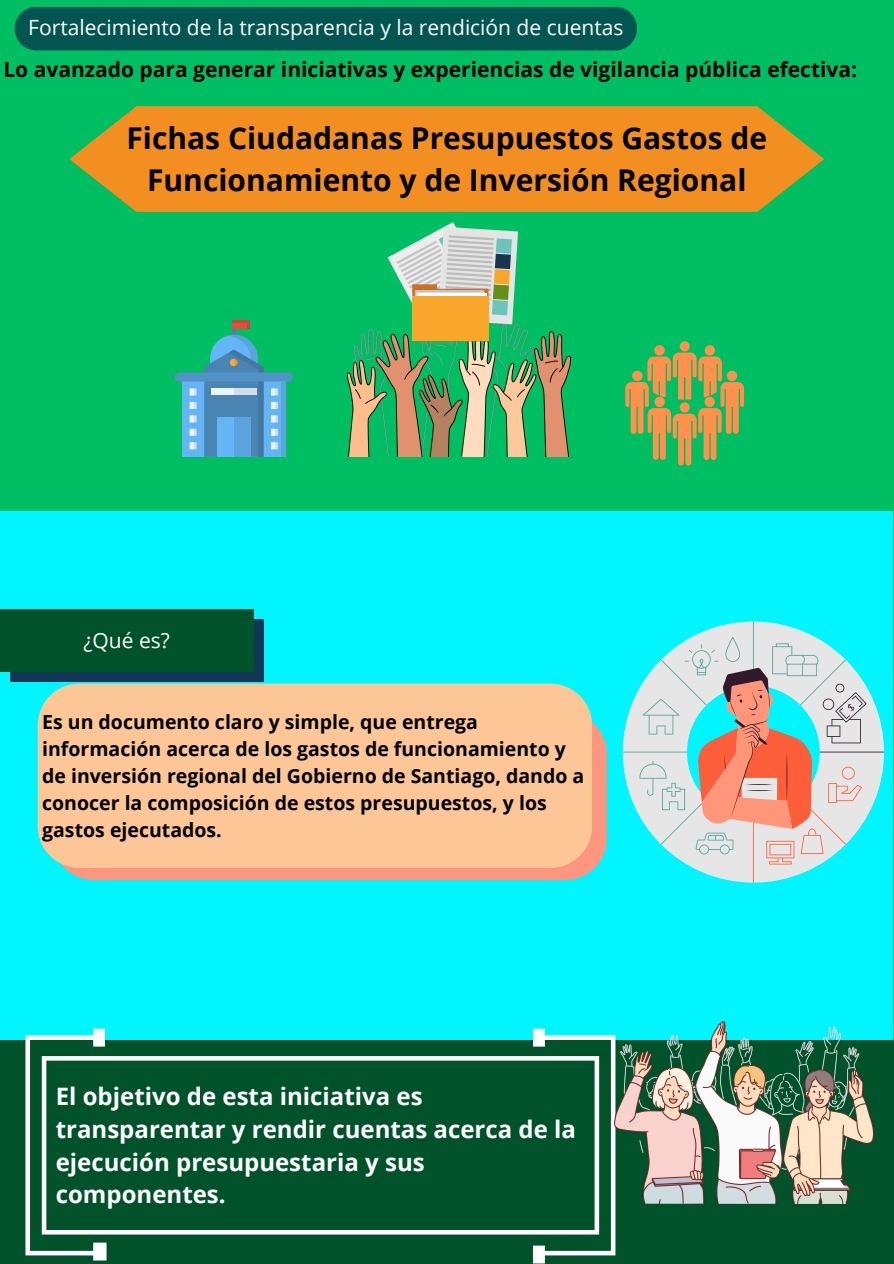
<style>
.page{position:relative;width:894px;height:1264px;background:#fff}
.page>*{position:absolute;margin:0;border:0;box-sizing:border-box;transform-origin:0 0}
.t1{font:700 30px/41.7px "Open Sans";color:#000;text-align:center}
.t2{font:700 24px/32.7px "Open Sans";color:#fff}
.t3{font:700 21px "Open Sans";color:#000}
.t4{font:21px "Open Sans";color:#fff}
.t5{font:700 19.5px/27px "Open Sans";color:#000}
</style>
<div class="page">
<div style="left:0;top:0;width:893px;height:1263px;background:#00bf63"></div>
<img style="left:348px;top:323px;width:222px;height:133px">
<svg style="left:387px;top:222px;width:131px;height:119px"></svg>
<div style="left:415px;top:290px;width:68px;height:48px;background:#c4c3c3"></div>
<div style="left:416px;top:291px;width:69px;height:48px;background:#dad9d9"></div>
<div style="left:418px;top:293px;width:69px;height:48px;background:#fff"></div>
<div style="left:412px;top:296px;width:76px;height:45px;background:#f9a72b"></div>
<svg style="left:69px;top:106px;width:755px;height:106px;background:#db9326"></svg>
<div style="left:0;top:511px;width:892px;height:529px;background:#00f5ff"></div>
<svg style="left:622px;top:621px;width:223px;height:233px;fill:#e6e6e6"></svg>
<svg style="left:697px;top:667px;width:186px;height:215px"></svg>
<div style="left:52px;top:712px;width:554px;height:168px;background:#fd967e;border-radius:42px"></div>
<div style="left:38px;top:683px;width:554px;height:184px;background:#fcc696;border-radius:42px"></div>
<div style="left:0;top:1040px;width:893px;height:223px;background:#00522a"></div>
<svg style="left:106px;top:1056px;width:427px;height:178px"></svg>
<svg style="left:533px;top:1028px;width:82px;height:235px"></svg>
<svg style="left:25px;top:1028px;width:81px;height:232px"></svg>
<img style="left:614px;top:1021px;width:259px;height:182px">
<svg style="left:232px;top:320px;width:4px;height:23px"></svg>
<div style="left:232px;top:320px;width:18px;height:9px;background:#cf4436"></div>
<div style="left:182px;top:376px;width:103px;height:81px;background:#64b5f6"></div>
<div style="left:175px;top:372px;width:118px;height:9px;background:#5193c7;border-radius:5px"></div>
<div style="left:280px;top:381px;width:5px;height:76px;background:#5aa3dd"></div>
<svg style="left:190px;top:335px;width:88px;height:122px"></svg>
<div style="left:232px;top:323px;width:15px;height:6px;background:#e64c3c"></div>
<svg style="left:679px;top:341px;width:10px;height:10px"></svg>
<svg style="left:625px;top:345px;width:118px;height:120px"></svg>
<div style="left:10px;top:619px;width:254px;height:63px;background:#113656"></div>
<div style="left:0;top:609px;width:253px;height:62px;background:#00522a"></div>
<div style="left:15px;top:7px;width:622px;height:43px;background:#035551"></div>
<p class="t4" style="left:28px;top:12px;width:596px">Fortalecimiento de la transparencia y la rendición de cuentas</p>
<p class="t3" style="left:3px;top:54px;width:855px">Lo avanzado para generar iniciativas y experiencias de vigilancia pública efectiva:</p>
<h3 class="t1" style="left:126px;top:116px;width:642px">Fichas Ciudadanas Presupuestos Gastos de<br>Funcionamiento y de Inversión Regional</h3>
<p class="t4" style="left:83px;top:625px;width:88px">¿Qué es?</p>
<h1 class="t5" style="left:42px;top:707px;width:543px">Es un documento claro y simple, que entrega información acerca de los gastos de funcionamiento y de inversión regional del Gobierno de Santiago, dando a conocer la composición de estos presupuestos, y los gastos ejecutados.</h1>
<p class="t2" style="left:56px;top:1079px;width:521px">El objetivo de esta iniciativa es transparentar y rendir cuentas acerca de la ejecución presupuestaria y sus componentes.</p>
</div>
